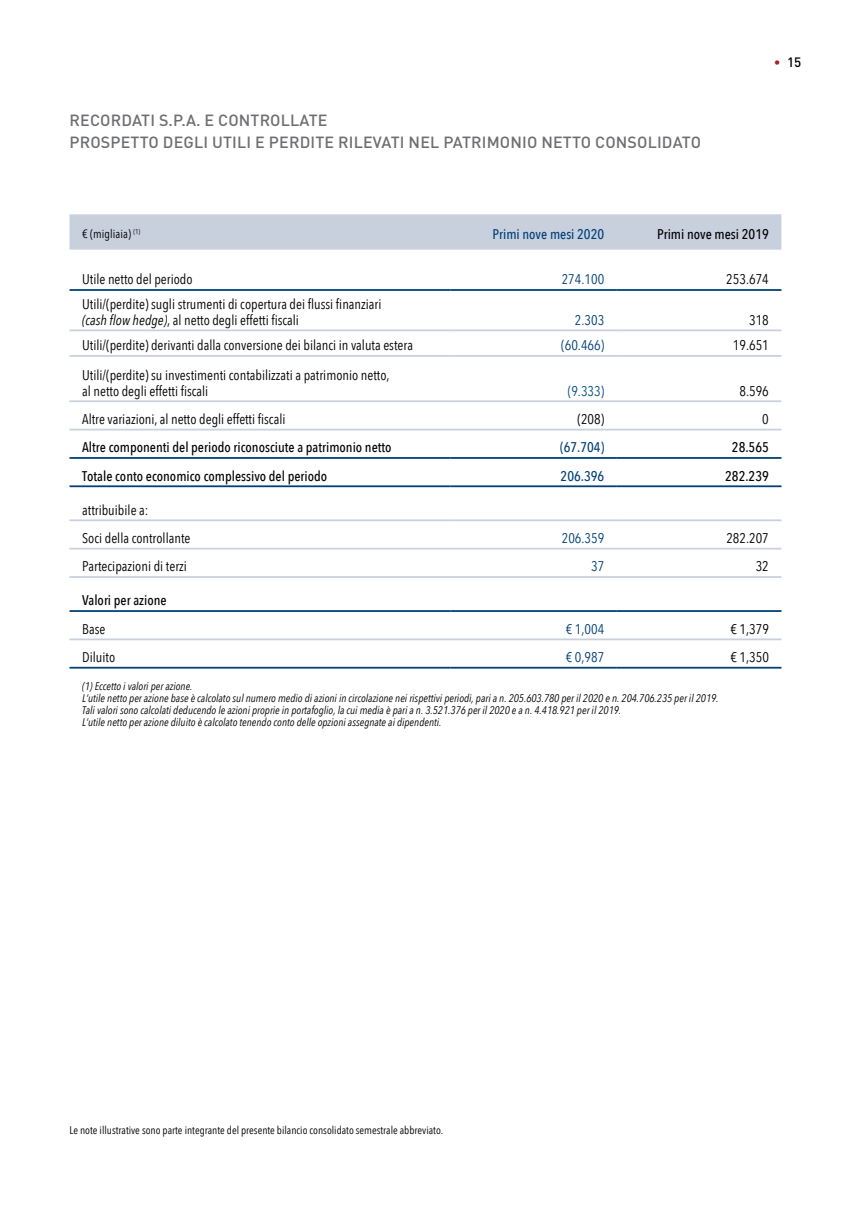
<style>
.page{position:relative;width:851px;height:1219px;background:#fff}
.page>*{position:absolute;margin:0;border:0;box-sizing:border-box;transform-origin:0 0}
.t1{font:500 16px/22.2px "DINOT";letter-spacing:.01em;color:#6d6e71}
.t2{font:14px/16px "Avenir Next Condensed";color:#000}
.t3{font:500 14px "Avenir Next Condensed";color:#000}
.t4{font:14px "Avenir Next Condensed";color:#004077}
.t5{font:500 14px "Avenir Next Condensed";color:#004077}
.t6{font:14px "Avenir Next Condensed";color:#005083}
.t7{font:500 13.4px "DINOT";color:#000}
.t8{font:12px "Avenir Next Condensed";letter-spacing:.005em;color:#000}
.t9{font:italic 11px/12px "Avenir Next Condensed";color:#000}
.t10{font:11px "Avenir Next Condensed";color:#000}
.s1{color:#a62428}
.s2{font-style:italic}
</style>
<div class="page">
<div style="left:69px;top:214px;width:712px;height:36px;background:#c8d0de"></div>
<hr style="left:69px;top:329px;width:381px;height:2px;background:#c8d0de">
<hr style="left:450px;top:329px;width:166px;height:2px;background:#c8d0de">
<hr style="left:616px;top:329px;width:165px;height:2px;background:#c8d0de">
<hr style="left:69px;top:355px;width:381px;height:2px;background:#c9d1de">
<hr style="left:450px;top:355px;width:166px;height:2px;background:#c9d1de">
<hr style="left:616px;top:355px;width:165px;height:2px;background:#c9d1de">
<hr style="left:69px;top:400px;width:381px;height:2px;background:#c9d1de">
<hr style="left:450px;top:400px;width:166px;height:2px;background:#c9d1de">
<hr style="left:616px;top:400px;width:165px;height:2px;background:#c9d1de">
<hr style="left:69px;top:429px;width:381px;height:1px;background:#c9d1de">
<hr style="left:450px;top:429px;width:166px;height:1px;background:#c9d1de">
<hr style="left:616px;top:429px;width:165px;height:1px;background:#c9d1de">
<hr style="left:69px;top:576px;width:381px;height:2px;background:#c8d0de">
<hr style="left:450px;top:576px;width:166px;height:2px;background:#c8d0de">
<hr style="left:616px;top:576px;width:165px;height:2px;background:#c8d0de">
<hr style="left:69px;top:289px;width:381px;height:2px;background:#004077">
<hr style="left:450px;top:289px;width:166px;height:2px;background:#004077">
<hr style="left:616px;top:289px;width:165px;height:2px;background:#004077">
<hr style="left:69px;top:485px;width:381px;height:2px;background:#004077">
<hr style="left:450px;top:485px;width:166px;height:2px;background:#004077">
<hr style="left:616px;top:485px;width:165px;height:2px;background:#004077">
<hr style="left:69px;top:610px;width:381px;height:2px;background:#004077">
<hr style="left:450px;top:610px;width:166px;height:2px;background:#004077">
<hr style="left:616px;top:610px;width:165px;height:2px;background:#004077">
<hr style="left:69px;top:667px;width:381px;height:2px;background:#004077">
<hr style="left:450px;top:667px;width:166px;height:2px;background:#004077">
<hr style="left:616px;top:667px;width:165px;height:2px;background:#004077">
<hr style="left:69px;top:548px;width:381px;height:2px;background:#c8d0de">
<hr style="left:450px;top:548px;width:166px;height:2px;background:#c8d0de">
<hr style="left:616px;top:548px;width:165px;height:2px;background:#c8d0de">
<hr style="left:69px;top:638px;width:381px;height:2px;background:#c8d0de">
<hr style="left:450px;top:638px;width:166px;height:2px;background:#c8d0de">
<hr style="left:616px;top:638px;width:165px;height:2px;background:#c8d0de">
<hr style="left:69px;top:457px;width:381px;height:2px;background:#004077">
<hr style="left:450px;top:457px;width:166px;height:2px;background:#004077">
<hr style="left:616px;top:457px;width:165px;height:2px;background:#004077">
<hr style="left:69px;top:519px;width:381px;height:2px;background:#c8d0de">
<hr style="left:450px;top:519px;width:166px;height:2px;background:#c8d0de">
<hr style="left:616px;top:519px;width:165px;height:2px;background:#c8d0de">
<p class="t1" style="left:70px;top:108px;width:633px">RECORDATI S.P.A. E CONTROLLATE<br>PROSPETTO DEGLI UTILI E PERDITE RILEVATI NEL PATRIMONIO NETTO CONSOLIDATO</p>
<p class="t7" style="left:773px;top:54px;width:29px"><span class="s1">•</span> 15</p>
<p class="t8" style="left:82px;top:223px;width:60px">€ (migliaia) <sup>(1)</sup></p>
<p class="t5" style="left:492px;top:226px;width:113px">Primi nove mesi 2020</p>
<p class="t3" style="left:657px;top:226px;width:113px">Primi nove mesi 2019</p>
<p class="t2" style="left:82px;top:271px;width:112px">Utile netto del periodo</p>
<p class="t4" style="left:561px;top:267px;width:44px">274.100</p>
<p class="t2" style="left:726px;top:271px;width:44px">253.674</p>
<p class="t2" style="left:82px;top:295px;width:301px">Utili/(perdite) sugli strumenti di copertura dei flussi finanziari <span class="s2">(cash flow hedge)</span>, al netto degli effetti fiscali</p>
<p class="t4" style="left:574px;top:308px;width:31px">2.303</p>
<p class="t2" style="left:749px;top:311px;width:21px">318</p>
<p class="t2" style="left:82px;top:337px;width:332px">Utili/(perdite) derivanti dalla conversione dei bilanci in valuta estera</p>
<p class="t4" style="left:561px;top:333px;width:44px">(60.466)</p>
<p class="t2" style="left:732px;top:337px;width:37px">19.651</p>
<p class="t2" style="left:82px;top:366px;width:309px">Utili/(perdite) su investimenti contabilizzati a patrimonio netto, al netto degli effetti fiscali</p>
<p class="t6" style="left:567px;top:379px;width:38px">(9.333)</p>
<p class="t2" style="left:739px;top:382px;width:31px">8.596</p>
<p class="t2" style="left:82px;top:410px;width:205px">Altre variazioni, al netto degli effetti fiscali</p>
<p class="t2" style="left:577px;top:410px;width:28px">(208)</p>
<p class="t2" style="left:762px;top:410px;width:8px">0</p>
<p class="t3" style="left:82px;top:439px;width:311px">Altre componenti del periodo riconosciute a patrimonio netto</p>
<p class="t5" style="left:560px;top:439px;width:46px">(67.704)</p>
<p class="t3" style="left:731px;top:439px;width:38px">28.565</p>
<p class="t3" style="left:82px;top:467px;width:246px">Totale conto economico complessivo del periodo</p>
<p class="t5" style="left:560px;top:467px;width:45px">206.396</p>
<p class="t3" style="left:725px;top:467px;width:45px">282.239</p>
<p class="t2" style="left:82px;top:495px;width:110px;line-height:28.4px">attribuibile a:<br>Soci della controllante</p>
<p class="t4" style="left:561px;top:526px;width:44px">206.359</p>
<p class="t2" style="left:726px;top:529px;width:44px">282.207</p>
<p class="t2" style="left:82px;top:558px;width:106px">Partecipazioni di terzi</p>
<p class="t4" style="left:591px;top:554px;width:15px">37</p>
<p class="t2" style="left:755px;top:558px;width:15px">32</p>
<p class="t3" style="left:82px;top:592px;width:86px">Valori per azione</p>
<p class="t2" style="left:82px;top:620px;width:25px">Base</p>
<p class="t4" style="left:565px;top:617px;width:40px">€ 1,004</p>
<p class="t2" style="left:730px;top:620px;width:40px">€ 1,379</p>
<p class="t2" style="left:82px;top:648px;width:35px">Diluito</p>
<p class="t4" style="left:565px;top:645px;width:40px">€ 0,987</p>
<p class="t2" style="left:730px;top:648px;width:40px">€ 1,350</p>
<p class="t9" style="left:82px;top:680px;width:637px">(1) Eccetto i valori per azione.<br>L’utile netto per azione base è calcolato sul numero medio di azioni in circolazione nei rispettivi periodi, pari a n. 205.603.780 per il 2020 e n. 204.706.235 per il 2019.<br>Tali valori sono calcolati deducendo le azioni proprie in portafoglio, la cui media è pari a n. 3.521.376 per il 2020 e a n. 4.418.921 per il 2019.<br>L’utile netto per azione diluito è calcolato tenendo conto delle opzioni assegnate ai dipendenti.</p>
<p class="t10" style="left:69px;top:1121px;width:375px">Le note illustrative sono parte integrante del presente bilancio consolidato semestrale abbreviato.</p>
</div>
